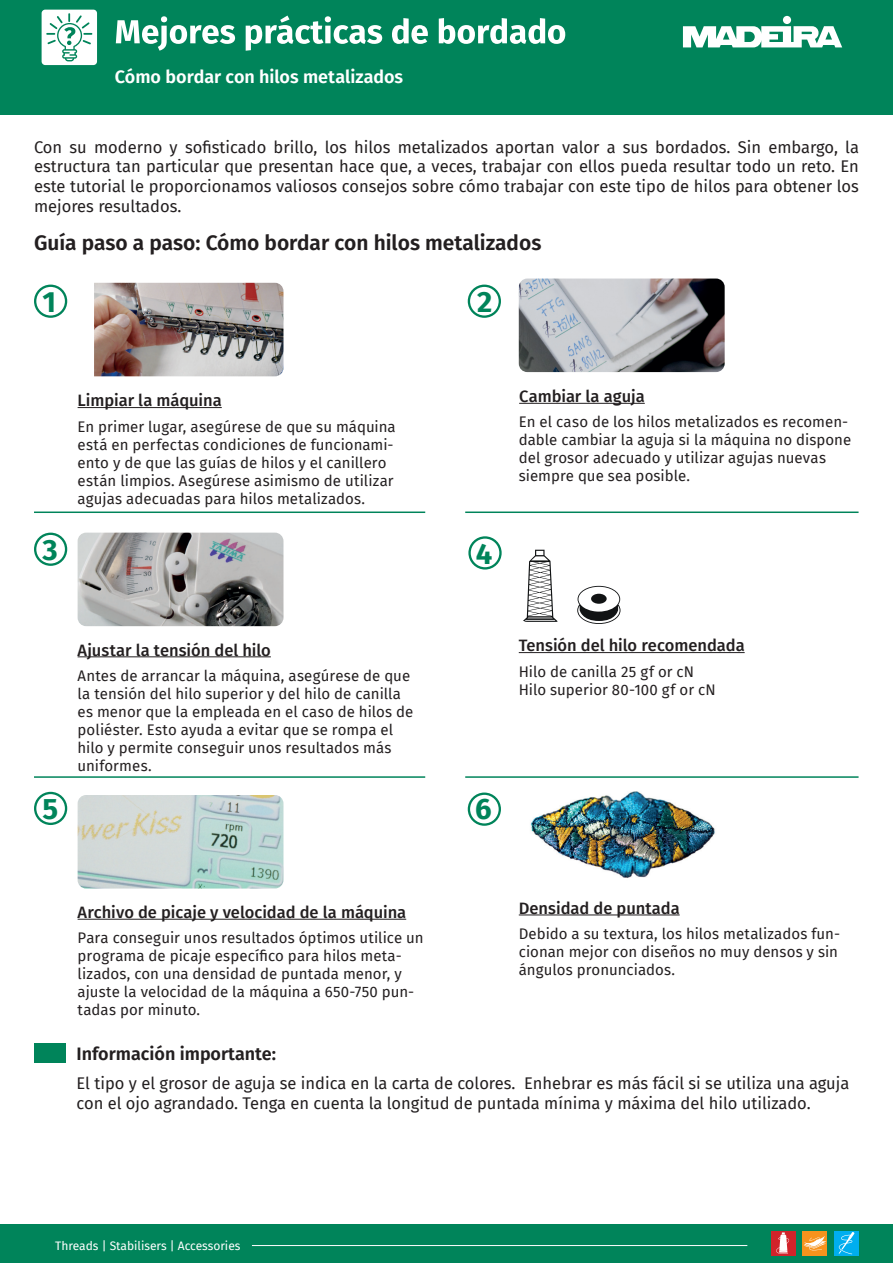
<style>
.page{position:relative;width:893px;height:1263px;background:#fff}
.page>*{position:absolute;margin:0;border:0;box-sizing:border-box;transform-origin:0 0}
.t1{font:700 29.4px "Fira Sans";color:#00845a}
.t2{font:600 21px "Fira Sans";color:#231f20}
.t3{font:600 18px "Fira Sans";letter-spacing:-.005em;color:#fff}
.t4{font:600 18px "Fira Sans";color:#231f20}
.t5{font:16.5px/19.8px "Fira Sans";color:#231f20;text-align:justify}
.t6{font:500 16.5px "Fira Sans";letter-spacing:-.005em;color:#231f20}
.t7{font:15px/18px "Fira Sans";letter-spacing:.005em;color:#231f20}
.t8{font:12px "Fira Sans";color:#fff}
</style>
<div class="page">
<div style="left:34px;top:285px;width:33px;height:33px;border:2px solid #00845a;border-radius:50%"></div>
<div style="left:34px;top:533px;width:33px;height:33px;border:2px solid #00845a;border-radius:50%"></div>
<div style="left:468px;top:285px;width:33px;height:33px;border:2px solid #00845a;border-radius:50%"></div>
<hr style="left:34px;top:776px;width:391px;height:2px;background:#00845a">
<hr style="left:465px;top:776px;width:393px;height:2px;background:#00845a">
<img style="left:94px;top:283px;width:189px;height:93px">
<img style="left:519px;top:279px;width:206px;height:93px">
<img style="left:78px;top:533px;width:205px;height:93px">
<div style="left:34px;top:1043px;width:31px;height:20px;background:#00845a"></div>
<hr style="left:78px;top:407px;width:144px;height:1px;background:#231f20">
<hr style="left:519px;top:403px;width:126px;height:1px;background:#231f20">
<hr style="left:78px;top:656px;width:193px;height:1px;background:#231f20">
<div style="left:468px;top:536px;width:34px;height:33px;border:2px solid #00845a;border-radius:50%"></div>
<svg style="left:523px;top:550px;width:34px;height:72px"></svg>
<hr style="left:519px;top:652px;width:226px;height:1px;background:#231f20">
<div style="left:34px;top:792px;width:33px;height:33px;border:2px solid #00845a;border-radius:50%"></div>
<img style="left:78px;top:795px;width:205px;height:93px">
<hr style="left:78px;top:919px;width:328px;height:1px;background:#231f20">
<div style="left:468px;top:792px;width:33px;height:34px;border:2px solid #00845a;border-radius:50%"></div>
<img style="left:530px;top:791px;width:185px;height:87px">
<hr style="left:519px;top:914px;width:161px;height:1px;background:#231f20">
<hr style="left:34px;top:511px;width:391px;height:2px;background:#00845a">
<hr style="left:465px;top:511px;width:393px;height:2px;background:#00845a">
<div style="left:0;top:0;width:893px;height:115px;background:#00845a"></div>
<svg style="left:683px;top:26px;width:159px;height:21px"></svg>
<div style="left:783px;top:16px;width:8px;height:8px;background:#fff;border-radius:50%"></div>
<div style="left:0;top:1223px;width:893px;height:39px;background:#00845a"></div>
<div style="left:802px;top:1231px;width:25px;height:24px;background:#f7931d"></div>
<svg style="left:803px;top:1236px;width:23px;height:15px"></svg>
<div style="left:771px;top:1231px;width:25px;height:24px;background:#d1232a"></div>
<div style="left:834px;top:1231px;width:25px;height:24px;background:#00aeef"></div>
<svg style="left:838px;top:1232px;width:16px;height:22px"></svg>
<svg style="left:776px;top:1232px;width:13px;height:22px"></svg>
<hr style="left:252px;top:1245px;width:495px;height:1px;background:#fff">
<svg style="left:115px;top:16px;width:120px;height:35px"></svg>
<svg style="left:246px;top:16px;width:136px;height:35px"></svg>
<svg style="left:392px;top:18px;width:36px;height:26px"></svg>
<svg style="left:439px;top:18px;width:126px;height:26px"></svg>
<div style="left:42px;top:10px;width:55px;height:55px;background:#fff;border-radius:4px"></div>
<svg style="left:46px;top:13px;width:46px;height:48px"></svg>
<svg style="left:577px;top:586px;width:43px;height:38px"></svg>
<p class="t3" style="left:115px;top:62px;width:290px">Cómo bordar con hilos metalizados</p>
<p class="t5" style="left:34px;top:136px;width:826px">Con su moderno y sofisticado brillo, los hilos metalizados aportan valor a sus bordados. Sin embargo, la estructura tan particular que presentan hace que, a veces, trabajar con ellos pueda resultar todo un reto. En este tutorial le proporcionamos valiosos consejos sobre cómo trabajar con este tipo de hilos para obtener los mejores resultados.</p>
<h2 class="t2" style="left:34px;top:226px;width:509px">Guía paso a paso: Cómo bordar con hilos metalizados</h2>
<h1 class="t1" style="left:42px;top:277px;width:15px">1</h1>
<h1 class="t1" style="left:477px;top:277px;width:17px">2</h1>
<h1 class="t1" style="left:42px;top:525px;width:17px">3</h1>
<p class="t6" style="left:78px;top:387px;width:146px">Limpiar la máquina</p>
<p class="t6" style="left:519px;top:383px;width:127px">Cambiar la aguja</p>
<p class="t7" style="left:78px;top:417px;width:320px">En primer lugar, asegúrese de que su máquina está en perfectas condiciones de funcionami&shy;ento y de que las guías de hilos y el canillero están limpios. Asegúrese asimismo de utilizar agujas adecuadas para hilos metalizados.</p>
<p class="t7" style="left:519px;top:413px;width:334px">En el caso de los hilos metalizados es recomen&shy;dable cambiar la aguja si la máquina no dispone del grosor adecuado y utilizar agujas nuevas siempre que sea posible.</p>
<h1 class="t1" style="left:476px;top:528px;width:18px">4</h1>
<h1 class="t1" style="left:42px;top:784px;width:17px">5</h1>
<p class="t6" style="left:78px;top:637px;width:195px">Ajustar la tensión del hilo</p>
<p class="t7" style="left:78px;top:666px;width:337px">Antes de arrancar la máquina, asegúrese de que la tensión del hilo superior y del hilo de canilla es menor que la empleada en el caso de hilos de poliéster. Esto ayuda a evitar que se rompa el hilo y permite conseguir unos resultados más uniformes.</p>
<p class="t6" style="left:519px;top:632px;width:227px">Tensión del hilo recomendada</p>
<p class="t7" style="left:519px;top:662px;width:198px">Hilo de canilla 25 gf or cN<br>Hilo superior 80-100 gf or cN</p>
<h1 class="t1" style="left:475px;top:784px;width:18px">6</h1>
<p class="t6" style="left:78px;top:899px;width:330px">Archivo de picaje y velocidad de la máquina</p>
<p class="t7" style="left:78px;top:928px;width:348px">Para conseguir unos resultados óptimos utilice un programa de picaje específico para hilos meta&shy;lizados, con una densidad de puntada menor, y ajuste la velocidad de la máquina a 650-750 pun&shy;tadas por minuto.</p>
<p class="t6" style="left:519px;top:895px;width:162px">Densidad de puntada</p>
<p class="t7" style="left:519px;top:924px;width:323px">Debido a su textura, los hilos metalizados fun&shy;cionan mejor con diseños no muy densos y sin ángulos pronunciados.</p>
<p class="t4" style="left:77px;top:1039px;width:201px">Información importante:</p>
<p class="t5" style="left:77px;top:1072px;width:774px">El tipo y el grosor de aguja se indica en la carta de colores. Enhebrar es más fácil si se utiliza una aguja con el ojo agrandado. Tenga en cuenta la longitud de puntada mínima y máxima del hilo utilizado.</p>
<p class="t8" style="left:55px;top:1236px;width:187px">Threads | Stabilisers | Accessories</p>
</div>
